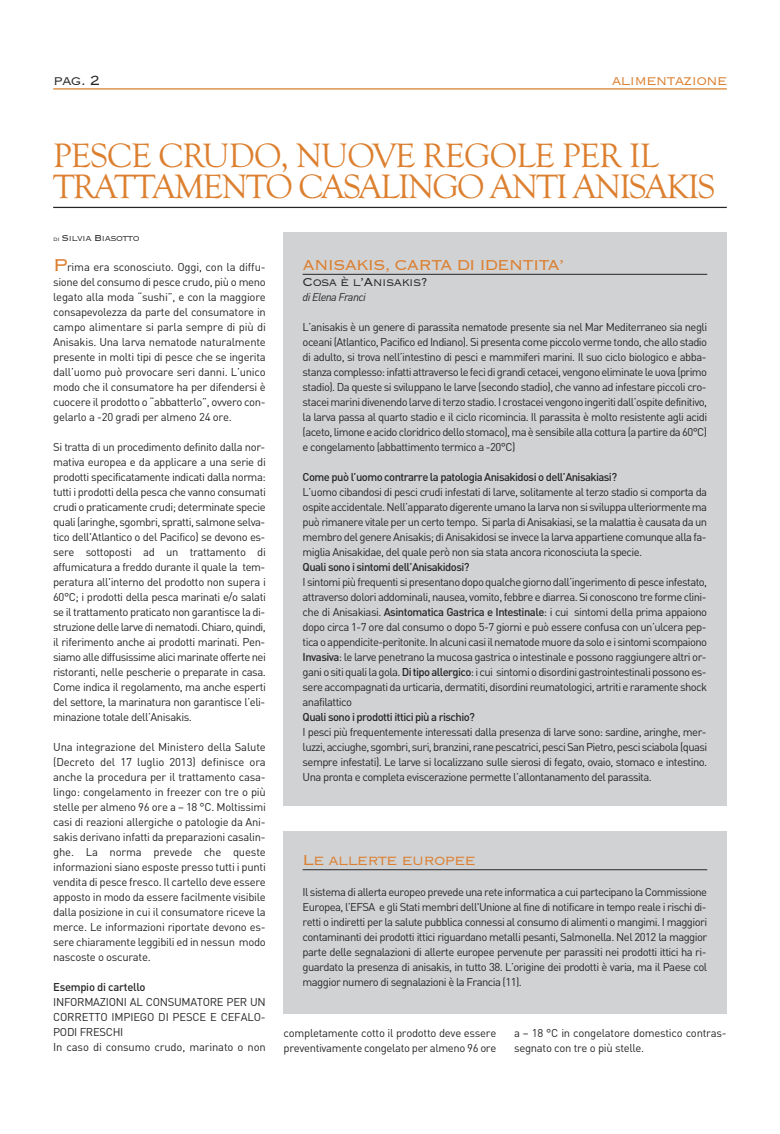
<style>
.page{position:relative;width:780px;height:1134px;background:#fff}
.page>*{position:absolute;margin:0;border:0;box-sizing:border-box;transform-origin:0 0}
.t1{font:35px/31.2px "Goudy Old Style T";letter-spacing:-.045em;color:#dc7f2f}
.t2{font:300 18.75px "Copperplate";letter-spacing:-.05em;color:#dc7f2f}
.t3{font:300 17.5px "Copperplate";letter-spacing:-.05em;color:#dc7f2f}
.t4{font:300 17.5px "Copperplate";color:#272627}
.t5{font:300 15px "Copperplate";letter-spacing:-.05em;color:#272627}
.t6{font:11.25px/15px "DI Nregular";letter-spacing:-.03em;color:#272627;text-align:justify}
.t7{font:500 11.25px "DI Nmedium";letter-spacing:-.05em;color:#272627}
.t8{font:500 11.25px "DI Nmedium";letter-spacing:-.025em;color:#272627}
.t9{font:300 11.25px "Copperplate";letter-spacing:-.05em;color:#272627}
.t10{font:italic 11.25px "DIN Regular";letter-spacing:-.05em;color:#272627}
.s1{font-size:7.5px}
.s2{font-family:"Copperplate";font-weight:300;font-size:22.5px;color:#dc7f2f}
.s3{font-family:"DI Nmedium";font-weight:500}
</style>
<div class="page">
<hr style="left:53px;top:88px;width:673px;height:2px;background:#dc7f2f">
<hr style="left:53px;top:207px;width:673px;height:1px;background:#272627">
<div style="left:283px;top:232px;width:443px;height:573px;background:#d1d2d4"></div>
<hr style="left:302px;top:274px;width:405px;height:1px;background:#272627">
<div style="left:283px;top:831px;width:443px;height:183px;background:#d1d2d4"></div>
<hr style="left:302px;top:869px;width:405px;height:1px;background:#272627">
<h3 class="t4" style="left:53px;top:69px;width:49px">pag. 2</h3>
<h3 class="t3" style="left:611px;top:69px;width:117px">alimentazione</h3>
<h1 class="t1" style="left:53px;top:140px;width:663px">PESCE CRUDO, NUOVE REGOLE PER IL<br>TRATTAMENTO CASALINGO ANTI ANISAKIS</h1>
<p class="t9" style="left:53px;top:230px;width:88px"><span class="s1">di</span> Silvia Biasotto</p>
<p class="t6" style="left:53px;top:259px;width:214px"><span class="s2">P</span>rima era sconosciuto. Oggi, con la diffu&shy;sione del consumo di pesce crudo, più o meno legato alla moda “sushi”, e con la maggiore consapevolezza da parte del consumatore in campo alimentare si parla sempre di più di Anisakis. Una larva nematode naturalmente presente in molti tipi di pesce che se ingerita dall’uomo può provocare seri danni. L’unico modo che il consumatore ha per difendersi è cuocere il prodotto o “abbatterlo”, ovvero con&shy;gelarlo a -20 gradi per almeno 24 ore.</p>
<p class="t6" style="left:53px;top:439px;width:214px">Si tratta di un procedimento definito dalla nor&shy;mativa europea e da applicare a una serie di prodotti specificatamente indicati dalla norma: tutti i prodotti della pesca che vanno consumati crudi o praticamente crudi; determinate specie quali (aringhe, sgombri, spratti, salmone selva&shy;tico dell'Atlantico o del Pacifico) se devono es&shy;sere sottoposti ad un trattamento di affumicatura a freddo durante il quale la tem&shy;peratura all'interno del prodotto non supera i 60°C; i prodotti della pesca marinati e/o salati se il trattamento praticato non garantisce la di&shy;struzione delle larve di nematodi. Chiaro, quindi, il riferimento anche ai prodotti marinati. Pen&shy;siamo alle diffusissime alici marinate offerte nei ristoranti, nelle pescherie o preparate in casa.<br>Come indica il regolamento, ma anche esperti del settore, la marinatura non garantisce l’eli&shy;minazione totale dell’Anisakis.</p>
<p class="t6" style="left:53px;top:739px;width:214px">Una integrazione del Ministero della Salute (Decreto del 17 luglio 2013) definisce ora anche la procedura per il trattamento casa&shy;lingo: congelamento in freezer con tre o più stelle per almeno 96 ore a – 18 °C. Moltissimi casi di reazioni allergiche o patologie da Ani&shy;sakis derivano infatti da preparazioni casalin&shy;ghe. La norma prevede che queste informazioni siano esposte presso tutti i punti vendita di pesce fresco. Il cartello deve essere apposto in modo da essere facilmente visibile dalla posizione in cui il consumatore riceve la merce. Le informazioni riportate devono es&shy;sere chiaramente leggibili ed in nessun modo nascoste o oscurate.</p>
<p class="t8" style="left:53px;top:979px;width:94px">Esempio di cartello</p>
<p class="t6" style="left:53px;top:994px;width:214px;text-align:left">INFORMAZIONI AL CONSUMATORE PER UN<br>CORRETTO IMPIEGO DI PESCE E CEFALO-<br>PODI FRESCHI<br>In caso di consumo crudo, marinato o non</p>
<h2 class="t2" style="left:302px;top:252px;width:263px">ANISAKIS, CARTA DI IDENTITA’</h2>
<h3 class="t5" style="left:302px;top:272px;width:126px">Cosa è l’Anisakis?</h3>
<p class="t10" style="left:302px;top:290px;width:65px">di Elena Franci</p>
<p class="t6" style="left:302px;top:319px;width:406px">L’anisakis è un genere di parassita nematode presente sia nel Mar Mediterraneo sia negli oceani (Atlantico, Pacifico ed Indiano). Si presenta come piccolo verme tondo, che allo stadio di adulto, si trova nell’intestino di pesci e mammiferi marini. Il suo ciclo biologico e abba&shy;stanza complesso: infatti attraverso le feci di grandi cetacei, vengono eliminate le uova (primo stadio). Da queste si sviluppano le larve (secondo stadio), che vanno ad infestare piccoli cro&shy;stacei marini divenendo larve di terzo stadio. I crostacei vengono ingeriti dall’ospite definitivo, la larva passa al quarto stadio e il ciclo ricomincia. Il parassita è molto resistente agli acidi (aceto, limone e acido cloridrico dello stomaco), ma è sensibile alla cottura (a partire da 60°C) e congelamento (abbattimento termico a -20°C)</p>
<p class="t7" style="left:302px;top:469px;width:316px">Come può l’uomo contrarre la patologia Anisakidosi o dell’Anisakiasi?</p>
<p class="t6" style="left:302px;top:484px;width:406px">L’uomo cibandosi di pesci crudi infestati di larve, solitamente al terzo stadio si comporta da ospite accidentale. Nell’apparato digerente umano la larva non si sviluppa ulteriormente ma può rimanere vitale per un certo tempo. Si parla di Anisakiasi, se la malattia è causata da un membro del genere Anisakis; di Anisakidosi se invece la larva appartiene comunque alla fa&shy;miglia Anisakidae, del quale però non sia stata ancora riconosciuta la specie.</p>
<p class="t7" style="left:302px;top:559px;width:168px">Quali sono i sintomi dell’Anisakidosi?</p>
<p class="t6" style="left:302px;top:574px;width:406px">I sintomi più frequenti si presentano dopo qualche giorno dall’ingerimento di pesce infestato, attraverso dolori addominali, nausea, vomito, febbre e diarrea. Si conoscono tre forme clini&shy;che di Anisakiasi. <span class="s3">Asintomatica Gastrica e Intestinale</span>: i cui sintomi della prima appaiono dopo circa 1-7 ore dal consumo o dopo 5-7 giorni e può essere confusa con un’ulcera pep&shy;tica o appendicite-peritonite. In alcuni casi il nematode muore da solo e i sintomi scompaiono <span class="s3">Invasiva</span>: le larve penetrano la mucosa gastrica o intestinale e possono raggiungere altri or&shy;gani o siti quali la gola.<span class="s3">Ditipoallergico</span>: i cui sintomi o disordini gastrointestinali possono es&shy;sere accompagnati da urticaria, dermatiti, disordini reumatologici, artriti e raramente shock anafilattico</p>
<p class="t7" style="left:302px;top:709px;width:174px">Quali sono i prodotti ittici più a rischio?</p>
<p class="t6" style="left:302px;top:724px;width:406px">I pesci più frequentemente interessati dalla presenza di larve sono: sardine, aringhe, mer&shy;luzzi, acciughe, sgombri, suri, branzini, rane pescatrici, pesci San Pietro, pesci sciabola (quasi sempre infestati). Le larve si localizzano sulle sierosi di fegato, ovaio, stomaco e intestino.<br>Una pronta e completa eviscerazione permette l’allontanamento del parassita.</p>
<h2 class="t2" style="left:302px;top:848px;width:175px">Le allerte europee</h2>
<p class="t6" style="left:302px;top:884px;width:406px">Il sistema di allerta europeo prevede una rete informatica a cui partecipano la Commissione Europea, l’EFSA e gli Stati membri dell'Unione al fine di notificare in tempo reale i rischi di&shy;retti o indiretti per la salute pubblica connessi al consumo di alimenti o mangimi. I maggiori contaminanti dei prodotti ittici riguardano metalli pesanti, Salmonella. Nel 2012 la maggior parte delle segnalazioni di allerte europee pervenute per parassiti nei prodotti ittici ha ri&shy;guardato la presenza di anisakis, in tutto 38. L’origine dei prodotti è varia, ma il Paese col maggior numero di segnalazioni è la Francia (11).</p>
<p class="t6" style="left:283px;top:1025px;width:214px">completamente cotto il prodotto deve essere preventivamente congelato per almeno 96 ore</p>
<p class="t6" style="left:514px;top:1025px;width:214px">a – 18 °C in congelatore domestico contras&shy;segnato con tre o più stelle.</p>
</div>
